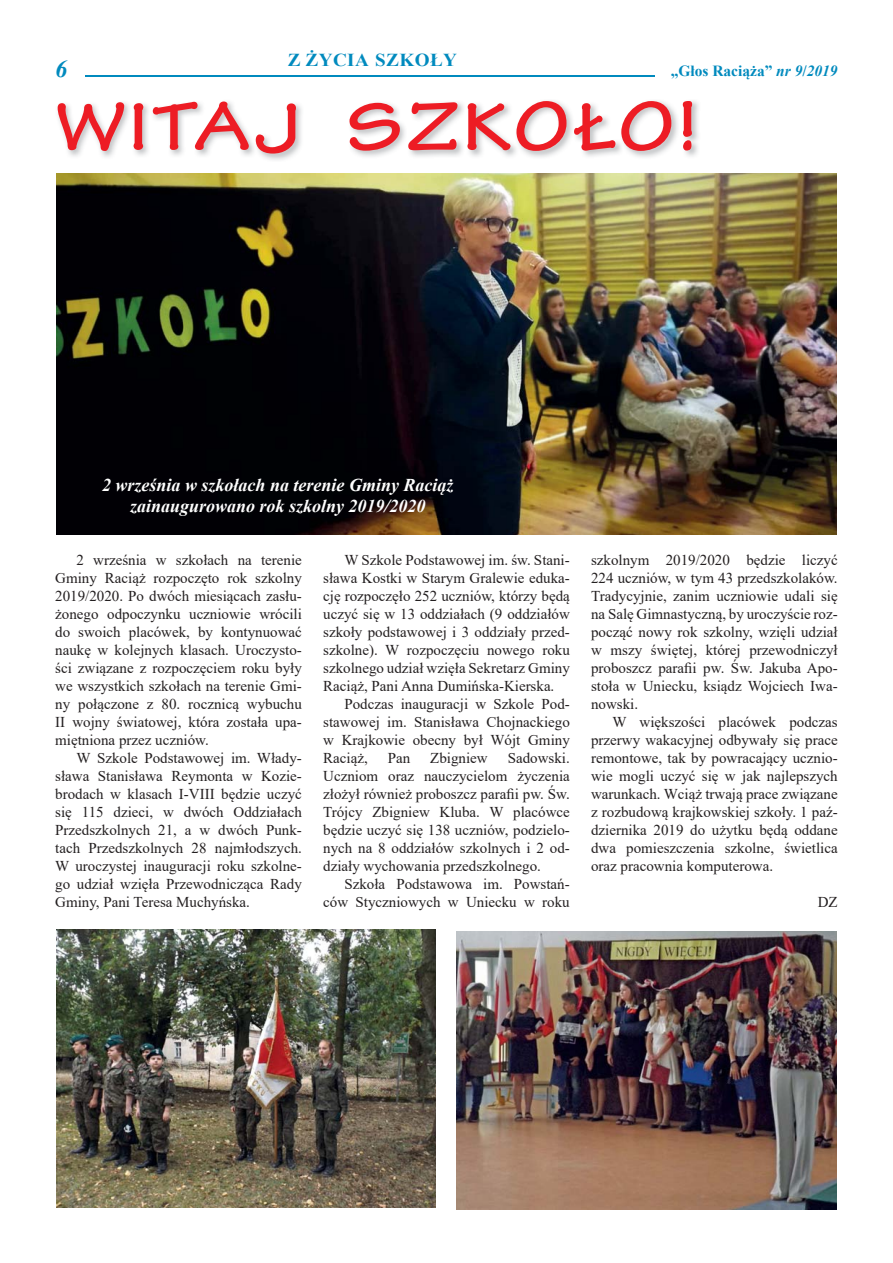
<style>
.page{position:relative;width:893px;height:1263px;background:#fff}
.page>*{position:absolute;margin:0;border:0;box-sizing:border-box;transform-origin:0 0}
.t1{font:700 expanded 72px "Tekton Pro";letter-spacing:.06em;color:#ed1c24;scale:.94 1}
.t2{font:italic 700 24.15px "Times New Roman";color:#008abe}
.t3{font:700 18.15px "Times New Roman";letter-spacing:.025em;color:#008abe;scale:1.05 1}
.t4{font:italic 700 18px/21px "Times New Roman";color:#fff;text-align:center}
.t5{font:700 15.45px "Times New Roman";color:#008abe}
.t6{font:15px/18px "Times New Roman";color:#231f20;text-align:justify}
.s1{font-style:italic}
</style>
<div class="page">
<hr style="left:85px;top:75px;width:570px;height:2px;background:#008abe">
<img style="left:57px;top:174px;width:780px;height:360px">
<img style="left:456px;top:931px;width:380px;height:278px">
<img style="left:56px;top:929px;width:379px;height:279px">
<img style="left:58px;top:101px;width:641px;height:59px">
<p class="t3" style="left:288px;top:50px;width:163px">Z ŻYCIA SZKOŁY</p>
<h2 class="t2" style="left:55px;top:55px;width:14px">6</h2>
<p class="t5" style="left:671px;top:63px;width:168px">„Głos Raciąża” <span class="s1">nr 9</span>/<span class="s1">2019</span></p>
<h1 class="t1" style="left:55px;top:98px;width:684px">WITAJ SZKOŁO!</h1>
<p class="t4" style="left:102px;top:475px;width:353px">2 września w szkołach na terenie Gminy Raciąż zainaugurowano rok szkolny 2019/2020</p>
<p class="t6" style="left:55px;top:551px;width:248px;text-indent:21px">2 września w szkołach na terenie Gminy Raciąż rozpoczęto rok szkolny 2019/2020. Po dwóch miesiącach zasłu&shy;żonego odpoczynku uczniowie wrócili do swoich placówek, by kontynuować naukę w kolejnych klasach. Uroczysto&shy;ści związane z rozpoczęciem roku były we wszystkich szkołach na terenie Gmi&shy;ny połączone z 80. rocznicą wybuchu II wojny światowej, która została upa&shy;miętniona przez uczniów.</p>
<p class="t6" style="left:55px;top:749px;width:248px;text-indent:21px">W Szkole Podstawowej im. Włady&shy;sława Stanisława Reymonta w Kozie&shy;brodach w klasach I-VIII będzie uczyć się 115 dzieci, w dwóch Oddziałach Przedszkolnych 21, a w dwóch Punk&shy;tach Przedszkolnych 28 najmłodszych.<br>W uroczystej inauguracji roku szkolne&shy;go udział wzięła Przewodnicząca Rady Gminy, Pani Teresa Muchyńska.</p>
<p class="t6" style="left:323px;top:551px;width:248px;text-indent:21px">W Szkole Podstawowej im. św. Stani&shy;sława Kostki w Starym Gralewie eduka&shy;cję rozpoczęło 252 uczniów, którzy będą uczyć się w 13 oddziałach (9 oddziałów szkoły podstawowej i 3 oddziały przed&shy;szkolne). W rozpoczęciu nowego roku szkolnego udział wzięła Sekretarz Gminy Raciąż, Pani Anna Dumińska-Kierska.</p>
<p class="t6" style="left:323px;top:695px;width:248px;text-indent:21px">Podczas inauguracji w Szkole Pod&shy;stawowej im. Stanisława Chojnackiego w Krajkowie obecny był Wójt Gminy Raciąż,</p>
<p class="t6" style="left:323px;top:749px;width:248px;text-indent:185px">Sadowski.<br>Uczniom oraz nauczycielom życzenia złożył również proboszcz parafii pw. Św.<br>Trójcy Zbigniew Kluba. W placówce będzie uczyć się 138 uczniów, podzielo&shy;nych na 8 oddziałów szkolnych i 2 od&shy;działy wychowania przedszkolnego.</p>
<p class="t6" style="left:323px;top:875px;width:248px;text-align:right">Szkoła Podstawowa im. Powstań&shy;ców Styczniowych w Uniecku w roku</p>
<p class="t6" style="left:388px;top:749px;width:24px">Pan</p>
<p class="t6" style="left:430px;top:749px;width:59px">Zbigniew</p>
<p class="t6" style="left:591px;top:551px;width:248px">szkolnym 2019/2020 będzie liczyć 224 uczniów, w tym 43 przedszkolaków.<br>Tradycyjnie, zanim uczniowie udali się na Salę Gimnastyczną, by uroczyście roz&shy;począć nowy rok szkolny, wzięli udział w mszy świętej, której przewodniczył proboszcz parafii pw. Św. Jakuba Apo&shy;stoła w Uniecku, ksiądz Wojciech Iwa&shy;nowski.</p>
<p class="t6" style="left:591px;top:713px;width:248px;text-indent:21px">W większości placówek podczas przerwy wakacyjnej odbywały się prace remontowe, tak by powracający ucznio&shy;wie mogli uczyć się w jak najlepszych warunkach. Wciąż trwają prace związane z rozbudową krajkowskiej szkoły. 1 paź&shy;dziernika 2019 do użytku będą oddane dwa pomieszczenia szkolne, świetlica oraz pracownia komputerowa.</p>
<p class="t6" style="left:818px;top:893px;width:21px">DZ</p>
</div>
